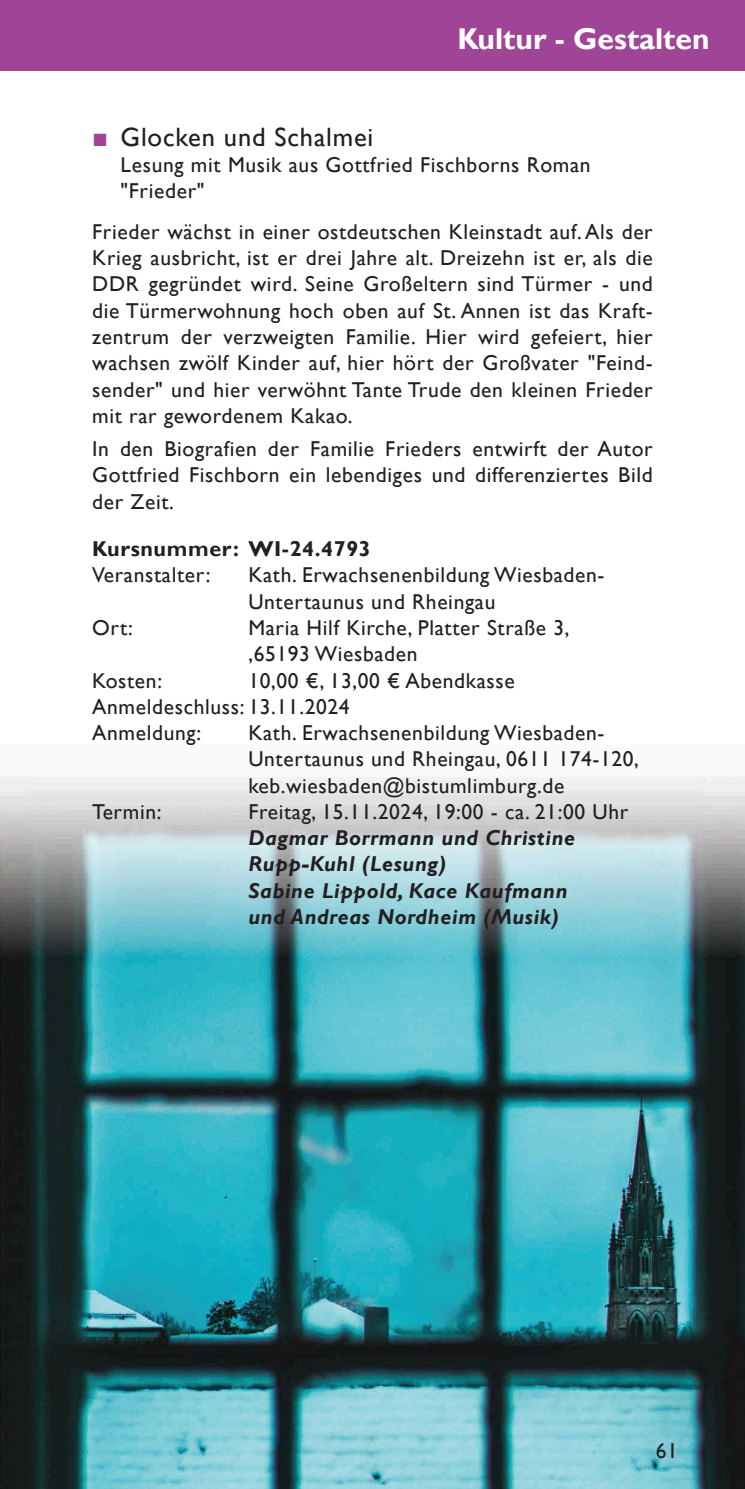
<style>
.page{position:relative;width:745px;height:1489px;background:#fff}
.page>*{position:absolute;margin:0;border:0;box-sizing:border-box;transform-origin:0 0}
.t1{font:700 30px "Gill Sans";color:#fff}
.t2{font:26.5px "Gill Sans";letter-spacing:.03em;color:#231f20}
.t3{font:21.5px/26.2px "Gill Sans";letter-spacing:.03em;color:#231f20}
.t4{font:italic 700 21.5px/26.2px "Gill Sans";letter-spacing:.03em;color:#231f20}
.t5{font:700 21.5px "Gill Sans";letter-spacing:.03em;color:#231f20}
.s1{font-family:"Arial";color:#9f4496}
</style>
<div class="page">
<img style="left:0;top:777px;width:744px;height:711px">
<img style="left:656px;top:1442px;width:17px;height:15px">
<div style="left:0;top:0;width:744px;height:71px;background:#9f4496"></div>
<h1 class="t1" style="left:457px;top:21px;width:253px">Kultur - Gestalten</h1>
<p class="t2" style="left:92px;top:122px;width:282px"><span class="s1">■</span> Glocken und Schalmei</p>
<p class="t3" style="left:120px;top:152px;width:471px">Lesung mit Musik aus Gottfried Fischborns Roman "Frieder"</p>
<p class="t3" style="left:92px;top:219px;width:561px;text-align:justify">Frieder wächst in einer ostdeutschen Kleinstadt auf. Als der Krieg ausbricht, ist er drei Jahre alt. Dreizehn ist er, als die DDR gegründet wird. Seine Großeltern sind Türmer - und die Türmerwohnung hoch oben auf St. Annen ist das Kraft&shy;zentrum der verzweigten Familie. Hier wird gefeiert, hier wachsen zwölf Kinder auf, hier hört der Großvater "Feind&shy;sender" und hier verwöhnt Tante Trude den kleinen Frieder mit rar gewordenem Kakao.</p>
<p class="t3" style="left:92px;top:436px;width:561px;text-align:justify">In den Biografien der Familie Frieders entwirft der Autor Gottfried Fischborn ein lebendiges und differenziertes Bild der Zeit.</p>
<p class="t5" style="left:92px;top:536px;width:280px">Kursnummer: WI-24.4793</p>
<p class="t3" style="left:92px;top:562px;width:120px">Veranstalter:</p>
<p class="t3" style="left:248px;top:562px;width:357px">Kath. Erwachsenenbildung Wiesbaden-<br>Untertaunus und Rheingau</p>
<p class="t3" style="left:92px;top:615px;width:42px">Ort:</p>
<p class="t3" style="left:248px;top:615px;width:322px">Maria Hilf Kirche, Platter Straße 3, ,65193 Wiesbaden</p>
<p class="t3" style="left:92px;top:667px;width:71px">Kosten:</p>
<p class="t3" style="left:92px;top:667px;width:424px;text-indent:156px">10,00 €, 13,00 € Abendkasse<br>Anmeldeschluss: 13.11.2024<br>Anmeldung:</p>
<p class="t3" style="left:248px;top:720px;width:392px">Kath. Erwachsenenbildung Wiesbaden-<br>Untertaunus und Rheingau, 0611 174-120, keb.wiesbaden@bistumlimburg.de</p>
<p class="t3" style="left:92px;top:798px;width:71px">Termin:</p>
<p class="t3" style="left:248px;top:798px;width:381px">Freitag, 15.11.2024, 19:00 - ca. 21:00 Uhr</p>
<p class="t4" style="left:248px;top:825px;width:328px">Dagmar Borrmann und Christine<br>Rupp-Kuhl (Lesung)<br>Sabine Lippold, Kace Kaufmann und Andreas Nordheim (Musik)</p>
<p class="t3" style="left:655px;top:1437px;width:24px">61</p>
</div>
